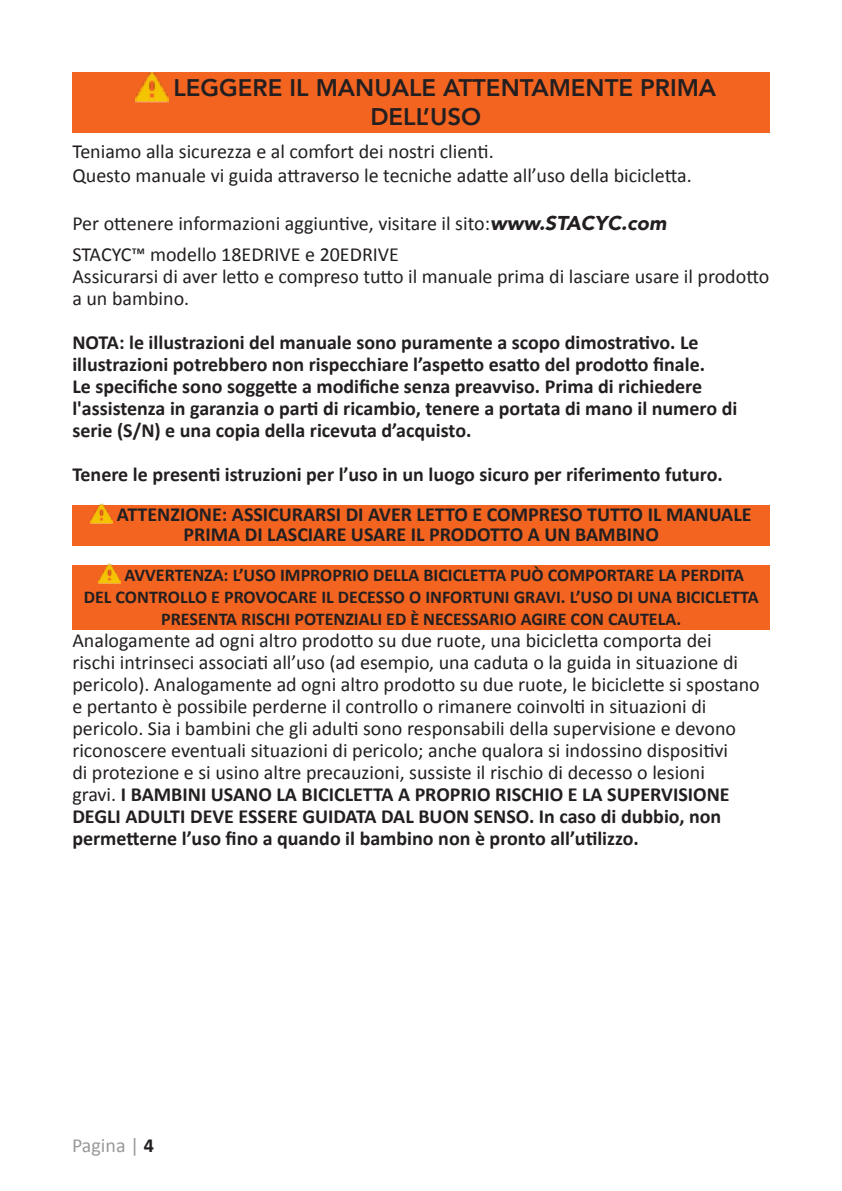
<style>
.page{position:relative;width:842px;height:1191px;background:#fff}
.page>*{position:absolute;margin:0;border:0;box-sizing:border-box;transform-origin:0 0}
.Paragraph_Style_3{font:800 24px/28.8px "Avenir";color:#231f20}
.t1{font:20px/22px "Calibri";color:#231f20}
.Paragraph_Style_2{font:700 20px/22px "Calibri";color:#231f20}
.t2{font:20px "Calibri";color:#9a9999}
.Paragraph_Style_2-2{font:700 18px "Calibri";color:#231f20}
.s1{font-family:"Avenir";font-weight:900;font-style:italic}
.s2{font-weight:700}
.s3{font-weight:700;color:#231f20}
</style>
<div class="page">
<div style="left:72px;top:72px;width:698px;height:60px;background:#f36421"></div>
<div style="left:72px;top:506px;width:698px;height:40px;background:#f36421"></div>
<div style="left:72px;top:566px;width:698px;height:64px;background:#f36421"></div>
<img style="left:135px;top:72px;width:34px;height:31px">
<img style="left:91px;top:503px;width:21px;height:21px">
<img style="left:98px;top:563px;width:22px;height:21px">
<p class="Paragraph_Style_3" style="left:370px;top:73px;width:347px;text-indent:-197px">LEGGERE IL MANUALE ATTENTAMENTE PRIMA<br>DELL’USO</p>
<p class="t1" style="left:72px;top:139px;width:423px">Teniamo alla sicurezza e al comfort dei nostri clienti.</p>
<p class="t1" style="left:72px;top:163px;width:621px">Questo manuale vi guida attraverso le tecniche adatte all’uso della bicicletta.</p>
<p class="t1" style="left:72px;top:211px;width:595px">Per ottenere informazioni aggiuntive, visitare il sito:<span class="s1">www.STACYC.com</span></p>
<p class="t1" style="left:72px;top:242px;width:328px">STACYC™ modello 18EDRIVE e 20EDRIVE</p>
<p class="t1" style="left:72px;top:264px;width:698px">Assicurarsi di aver letto e compreso tutto il manuale prima di lasciare usare il prodotto a un bambino.</p>
<p class="Paragraph_Style_2" style="left:72px;top:331px;width:666px">NOTA: le illustrazioni del manuale sono puramente a scopo dimostrativo. Le illustrazioni potrebbero non rispecchiare l’aspetto esatto del prodotto finale.<br>Le specifiche sono soggette a modifiche senza preavviso. Prima di richiedere l'assistenza in garanzia o parti di ricambio, tenere a portata di mano il numero di serie (S/N) e una copia della ricevuta d’acquisto.</p>
<p class="Paragraph_Style_2" style="left:72px;top:463px;width:652px">Tenere le presenti istruzioni per l’uso in un luogo sicuro per riferimento futuro.</p>
<p class="Paragraph_Style_2" style="left:183px;top:504px;width:570px;line-height:20px;text-indent:-66px">ATTENZIONE: ASSICURARSI DI AVER LETTO E COMPRESO TUTTO IL MANUALE<br>PRIMA DI LASCIARE USARE IL PRODOTTO A UN BAMBINO</p>
<p class="Paragraph_Style_2-2" style="left:125px;top:563px;width:621px">AVVERTENZA: L’USO IMPROPRIO DELLA BICICLETTA PUÒ COMPORTARE LA PERDITA</p>
<p class="Paragraph_Style_2-2" style="left:84px;top:585px;width:676px">DEL CONTROLLO E PROVOCARE IL DECESSO O INFORTUNI GRAVI. L’USO DI UNA BICICLETTA</p>
<p class="Paragraph_Style_2-2" style="left:161px;top:607px;width:521px">PRESENTA RISCHI POTENZIALI ED È NECESSARIO AGIRE CON CAUTELA.</p>
<p class="t1" style="left:72px;top:628px;width:689px">Analogamente ad ogni altro prodotto su due ruote, una bicicletta comporta dei<br>rischi intrinseci associati all’uso (ad esempio, una caduta o la guida in situazione di pericolo). Analogamente ad ogni altro prodotto su due ruote, le biciclette si spostano e pertanto è possibile perderne il controllo o rimanere coinvolti in situazioni di pericolo. Sia i bambini che gli adulti sono responsabili della supervisione e devono riconoscere eventuali situazioni di pericolo; anche qualora si indossino dispositivi<br>di protezione e si usino altre precauzioni, sussiste il rischio di decesso o lesioni<br>gravi. <span class="s2">I BAMBINI USANO LA BICICLETTA A PROPRIO RISCHIO E LA SUPERVISIONE DEGLI ADULTI DEVE ESSERE GUIDATA DAL BUON SENSO. In caso di dubbio, non permetterne l’uso fino a quando il bambino non è pronto all’utilizzo.</span></p>
<p class="t2" style="left:72px;top:1133px;width:83px">Pagina | <span class="s3">4</span></p>
</div>
